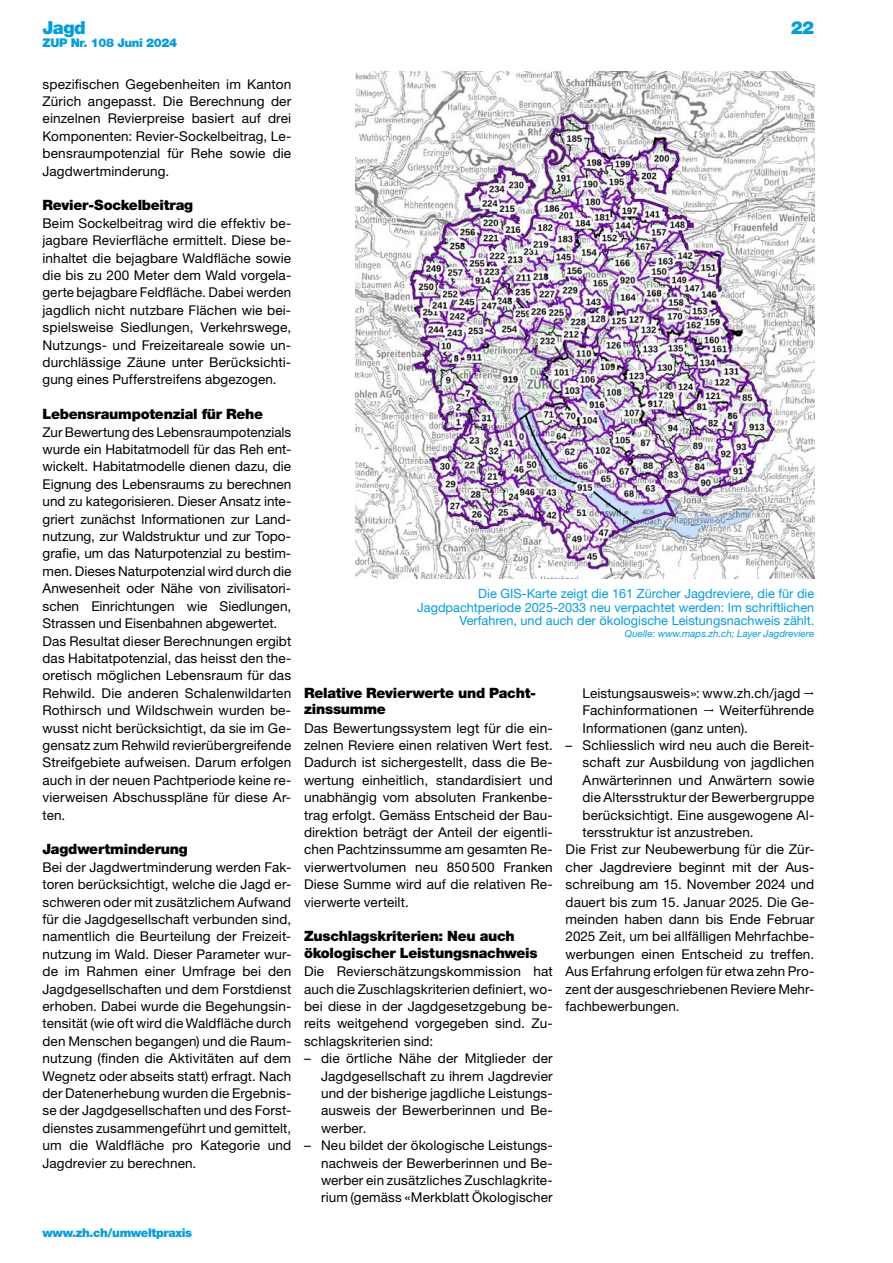
<style>
.page{position:relative;width:893px;height:1263px;background:#fff}
.page>*{position:absolute;margin:0;border:0;box-sizing:border-box;transform-origin:0 0}
.t1{font:900 18px "Helvetica Neue LT Std";letter-spacing:-.03em;color:#009ee3}
.H1-9_5-Zwi-Titel{font:900 14.25px/16.4px "Helvetica Neue LT Std";letter-spacing:-.02em;color:#000}
.P-9-Text-Block{font:13.5px/17.4px "Helvetica Neue LT Std";letter-spacing:.01em;color:#000;text-align:justify}
.P-9-Aufzählung{font:13.5px/17.4px "Helvetica Neue LT Std";letter-spacing:.01em;color:#000;text-align:justify}
.P-8_5-Legende-Cyan{font:12.75px/13.5px "Helvetica Neue LT Std";color:#009ee3;text-align:right}
.t2{font:900 12px "Helvetica Neue LT Std";letter-spacing:-.03em;color:#009ee3}
.P-6_5-Quelle-Cyan{font:italic 9.75px "Helvetica Neue LT Std";color:#009ee3}
.s1{font-family:"Helvetica Neue LT Com"}
</style>
<div class="page">
<img style="left:355px;top:71px;width:459px;height:508px">
<h1 class="t1" style="left:43px;top:17px;width:45px">Jagd</h1>
<p class="t2" style="left:43px;top:35px;width:136px">ZUP Nr. 108 Juni 2024</p>
<p class="P-9-Text-Block" style="left:43px;top:75px;width:250px">spezifischen Gegebenheiten im Kanton Zürich angepasst. Die Berechnung der einzelnen Revierpreise basiert auf drei Komponenten: Revier-Sockelbeitrag, Le&shy;bensraumpotenzial für Rehe sowie die Jagdwertminderung.</p>
<h1 class="H1-9_5-Zwi-Titel" style="left:43px;top:197px;width:152px">Revier-Sockelbeitrag</h1>
<p class="P-9-Text-Block" style="left:43px;top:214px;width:250px">Beim Sockelbeitrag wird die effektiv be&shy;jagbare Revierfläche ermittelt. Diese be&shy;inhaltet die bejagbare Waldfläche sowie die bis zu 200 Meter dem Wald vorgela&shy;gerte bejagbare Feldfläche. Dabei werden jagdlich nicht nutzbare Flächen wie bei&shy;spielsweise Siedlungen, Verkehrswege, Nutzungs- und Freizeitareale sowie un&shy;durchlässige Zäune unter Berücksichti&shy;gung eines Pufferstreifens abgezogen.</p>
<h1 class="H1-9_5-Zwi-Titel" style="left:43px;top:406px;width:222px">Lebensraumpotenzial für Rehe</h1>
<p class="P-9-Text-Block" style="left:43px;top:423px;width:250px">Zur Bewertung des Lebensraumpotenzials wurde ein Habitatmodell für das Reh ent&shy;wickelt. Habitatmodelle dienen dazu, die Eignung des Lebensraums zu berechnen und zu kategorisieren. Dieser Ansatz inte&shy;griert zunächst Informationen zur Land&shy;nutzung, zur Waldstruktur und zur Topo&shy;grafie, um das Naturpotenzial zu bestim&shy;men. Dieses Naturpotenzial wird durch die Anwesenheit oder Nähe von zivilisatori&shy;schen Einrichtungen wie Siedlungen, Strassen und Eisenbahnen abgewertet.</p>
<p class="P-9-Text-Block" style="left:43px;top:632px;width:250px">Das Resultat dieser Berechnungen ergibt das Habitatpotenzial, das heisst den the&shy;oretisch möglichen Lebensraum für das Rehwild. Die anderen Schalenwildarten Rothirsch und Wildschwein wurden be&shy;wusst nicht berücksichtigt, da sie im Ge&shy;gensatz zum Rehwild revierübergreifende Streifgebiete aufweisen. Darum erfolgen auch in der neuen Pachtperiode keine re&shy;vierweisen Abschusspläne für diese Ar&shy;ten.</p>
<h1 class="H1-9_5-Zwi-Titel" style="left:43px;top:841px;width:147px">Jagdwertminderung</h1>
<p class="P-9-Text-Block" style="left:43px;top:858px;width:250px">Bei der Jagdwertminderung werden Fak&shy;toren berücksichtigt, welche die Jagd er&shy;schweren oder mit zusätzlichem Aufwand für die Jagdgesellschaft verbunden sind, namentlich die Beurteilung der Freizeit&shy;nutzung im Wald. Dieser Parameter wur&shy;de im Rahmen einer Umfrage bei den Jagdgesellschaften und dem Forstdienst erhoben. Dabei wurde die Begehungsin&shy;tensität (wie oft wird die Waldfläche durch den Menschen begangen) und die Raum&shy;nutzung (finden die Aktivitäten auf dem Wegnetz oder abseits statt) erfragt. Nach der Datenerhebung wurden die Ergebnis&shy;se der Jagdgesellschaften und des Forst&shy;dienstes zusammengeführt und gemittelt, um die Waldfläche pro Kategorie und Jagdrevier zu berechnen.</p>
<p class="t2" style="left:43px;top:1226px;width:151px">www.zh.ch/umweltpraxis</p>
<h1 class="t1" style="left:791px;top:17px;width:25px">22</h1>
<p class="P-8_5-Legende-Cyan" style="left:417px;top:587px;width:399px">Die GIS-Karte zeigt die 161 Zürcher Jagdreviere, die für die<br>Jagdpachtperiode 2025-2033 neu verpachtet werden: Im schriftlichen<br>Verfahren, und auch der ökologische Leistungsnachweis zählt.</p>
<p class="P-6_5-Quelle-Cyan" style="left:625px;top:627px;width:191px">Quelle: www.maps.zh.ch; Layer Jagdreviere</p>
<h1 class="H1-9_5-Zwi-Titel" style="left:304px;top:684px;width:233px">Relative Revierwerte und Pacht&shy;zinssumme</h1>
<p class="P-9-Text-Block" style="left:304px;top:719px;width:250px">Das Bewertungssystem legt für die ein&shy;zelnen Reviere einen relativen Wert fest.<br>Dadurch ist sichergestellt, dass die Be&shy;wertung einheitlich, standardisiert und unabhängig vom absoluten Frankenbe&shy;trag erfolgt. Gemäss Entscheid der Bau&shy;direktion beträgt der Anteil der eigentli&shy;chen Pachtzinssumme am gesamten Re&shy;vierwertvolumen neu 850500 Franken Diese Summe wird auf die relativen Re&shy;vierwerte verteilt.</p>
<h1 class="H1-9_5-Zwi-Titel" style="left:304px;top:928px;width:235px">Zuschlagskriterien: Neu auch ökologischer Leistungsnachweis</h1>
<p class="P-9-Text-Block" style="left:304px;top:962px;width:250px">Die Revierschätzungskommission hat auch die Zuschlagskriterien definiert, wo&shy;bei diese in der Jagdgesetzgebung be&shy;reits weitgehend vorgegeben sind. Zu&shy;schlagskriterien sind:</p>
<p class="P-9-Aufzählung" style="left:321px;top:1049px;width:233px;text-indent:-17px"><span class="s1">–</span> die örtliche Nähe der Mitglieder der Jagdgesellschaft zu ihrem Jagdrevier und der bisherige jagdliche Leistungs&shy;ausweis der Bewerberinnen und Be&shy;werber.</p>
<p class="P-9-Aufzählung" style="left:321px;top:1136px;width:233px;text-indent:-17px"><span class="s1">–</span> Neu bildet der ökologische Leistungs&shy;nachweis der Bewerberinnen und Be&shy;werber ein zusätzliches Zuschlagkrite&shy;rium (gemäss «Merkblatt Ökologischer</p>
<p class="P-9-Aufzählung" style="left:583px;top:684px;width:219px">Leistungsausweis»: www.zh.ch/jagd<br>Fachinformationen</p>
<p class="P-9-Aufzählung" style="left:583px;top:701px;width:233px;text-indent:137px">Weiterführende<br>Informationen (ganz unten).</p>
<p class="P-9-Aufzählung" style="left:583px;top:736px;width:233px;text-indent:-17px"><span class="s1">–</span> Schliesslich wird neu auch die Bereit&shy;schaft zur Ausbildung von jagdlichen Anwärterinnen und Anwärtern sowie die Altersstruktur der Bewerbergruppe berücksichtigt. Eine ausgewogene Al&shy;tersstruktur ist anzustreben.</p>
<p class="P-9-Text-Block" style="left:566px;top:841px;width:250px">Die Frist zur Neubewerbung für die Zür&shy;cher Jagdreviere beginnt mit der Aus&shy;schreibung am 15. November 2024 und dauert bis zum 15. Januar 2025. Die Ge&shy;meinden haben dann bis Ende Februar 2025 Zeit, um bei allfälligen Mehrfachbe&shy;werbungen einen Entscheid zu treffen.<br>Aus Erfahrung erfolgen für etwa zehn Pro&shy;zent der ausgeschriebenen Reviere Mehr&shy;fachbewerbungen.</p>
</div>
